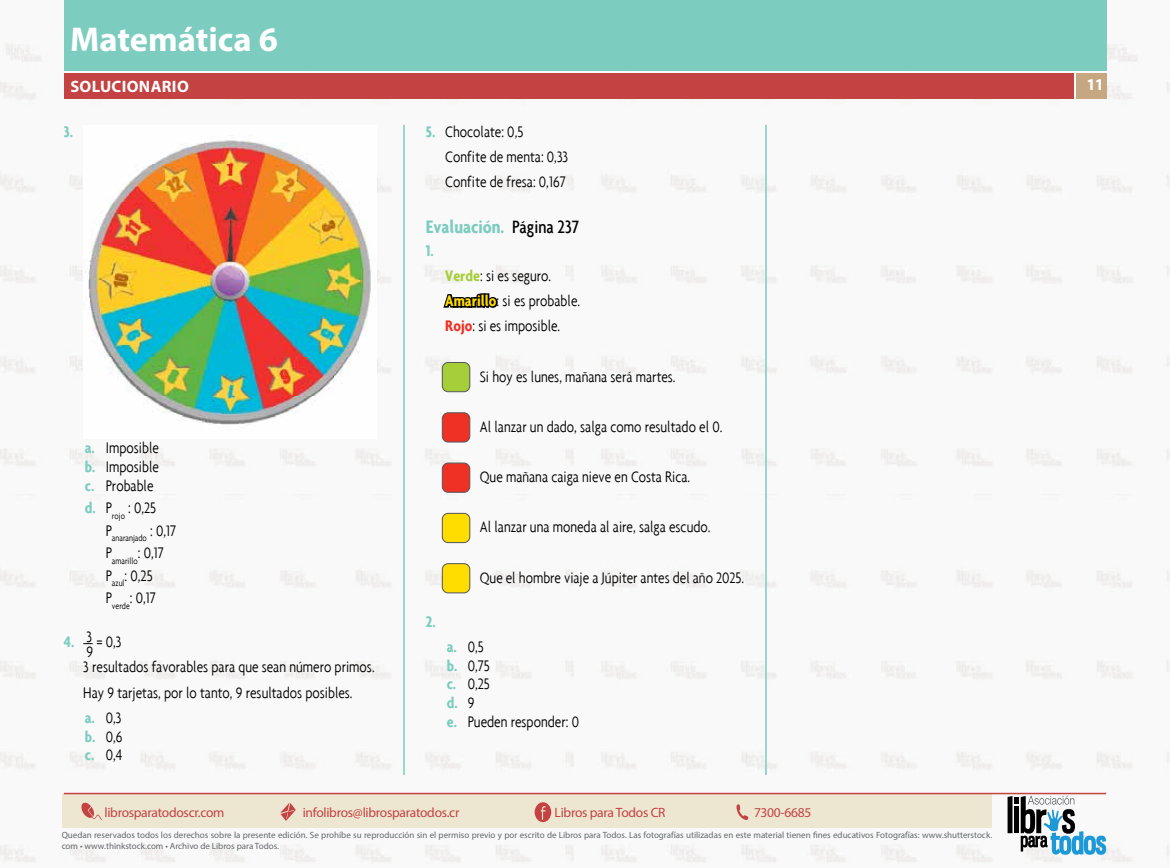
<style>
.page{position:relative;width:1170px;height:868px;background:#fff}
.page>*{position:absolute;margin:0;border:0;box-sizing:border-box;transform-origin:0 0}
.t1{font:700 34.5px "Myriad Pro";color:#fff}
.t2{font:700 condensed 19.5px "Agenda";color:#7cccbf}
.t3{font:300 condensed 16.5px/18.8px "Agenda";color:#000}
.t4{font:700 16.5px "Myriad Pro";letter-spacing:.02em;color:#fff}
.t5{font:700 condensed 16.5px "Agenda";color:#7cccbf}
.t6{font:13.5px "Myriad Pro";letter-spacing:-.02em;color:#c44242}
.t7{font:300 condensed 9.6px "Agenda";color:#000}
.t8{font:9px/10.8px "Myriad Pro";color:#62686a}
.s1{font-weight:700;color:#7cccbf}
.s2{font-weight:500;font-size:19.2px;color:#000}
.s3{font-weight:700;color:#a6ce39}
.s4{font-weight:700}
.s5{font-weight:700;color:#ee3124}
</style>
<div class="page">
<img style="left:0;top:494px;width:574px;height:369px">
<img style="left:0;top:0;width:574px;height:493px">
<img style="left:574px;top:493px;width:595px;height:370px">
<img style="left:574px;top:0;width:595px;height:493px">
<div style="left:62px;top:794px;width:930px;height:33px;background:#ede7d1"></div>
<svg style="left:81px;top:802px;width:21px;height:18px"></svg>
<svg style="left:280px;top:803px;width:15px;height:17px"></svg>
<svg style="left:736px;top:804px;width:12px;height:16px"></svg>
<svg style="left:534px;top:802px;width:17px;height:20px"></svg>
<svg style="left:1007px;top:795px;width:99px;height:59px"></svg>
<div style="left:1076px;top:73px;width:30px;height:26px;background:#c7a782"></div>
<hr style="left:64px;top:792px;width:1042px;height:2px;background:#c44242">
<div style="left:65px;top:0;width:1041px;height:70px;background:#7cccbf"></div>
<div style="left:65px;top:73px;width:1008px;height:26px;background:#c44242"></div>
<hr style="left:765px;top:125px;width:1px;height:650px;background:#7cccbf">
<hr style="left:403px;top:125px;width:2px;height:650px;background:#7cccbf">
<img style="left:83px;top:125px;width:293px;height:313px">
<div style="left:442px;top:362px;width:28px;height:29px;background:#a6ce39;border-radius:6px"></div>
<div style="left:442px;top:362px;width:28px;height:30px;border:1px solid #58595b;border-radius:6px"></div>
<div style="left:442px;top:413px;width:28px;height:29px;background:#ee3124;border-radius:6px"></div>
<div style="left:442px;top:412px;width:28px;height:30px;border:1px solid #58595b;border-radius:6px"></div>
<div style="left:442px;top:463px;width:28px;height:29px;background:#ee3124;border-radius:6px"></div>
<div style="left:442px;top:462px;width:28px;height:30px;border:1px solid #58595b;border-radius:6px"></div>
<div style="left:442px;top:513px;width:28px;height:29px;background:#fd0;border-radius:6px"></div>
<div style="left:442px;top:513px;width:28px;height:30px;border:1px solid #58595b;border-radius:6px"></div>
<div style="left:442px;top:563px;width:28px;height:29px;background:#fd0;border-radius:6px"></div>
<div style="left:442px;top:563px;width:28px;height:30px;border:1px solid #58595b;border-radius:6px"></div>
<h1 class="t1" style="left:70px;top:16px;width:209px">Matemática 6</h1>
<p class="t4" style="left:70px;top:76px;width:120px">SOLUCIONARIO</p>
<p class="t4" style="left:1086px;top:74px;width:19px">11</p>
<p class="t5" style="left:64px;top:122px;width:11px">3.</p>
<p class="t3" style="left:85px;top:438px;width:76px;text-align:justify"><span class="s1">a.</span> Imposible <span class="s1">b.</span> Imposible <span class="s1">c.</span> Probable</p>
<p class="t3" style="left:85px;top:498px;width:73px"><span class="s1">d.</span> P<sub>rojo</sub> : 0,25</p>
<p class="t7" style="left:106px;top:533px;width:72px"><sup>P</sup>anaranjado <sup>:</sup> <sup>0,17</sup></p>
<p class="t7" style="left:106px;top:555px;width:59px"><sup>P</sup>amarillo<sup>:</sup> <sup>0,17</sup></p>
<p class="t3" style="left:106px;top:564px;width:51px;line-height:22.5px">P<sub>azul</sub>: 0,25<br>P<sub>verde</sub>: 0,17</p>
<p class="t3" style="left:64px;top:632px;width:59px"><span class="s1">4.</span> 3 = 0,3</p>
<p class="t3" style="left:83px;top:644px;width:293px;line-height:15px">9<br>3 resultados favorables para que sean número primos.</p>
<p class="t3" style="left:83px;top:679px;width:271px;line-height:25.2px">Hay 9 tarjetas, por lo tanto, 9 resultados posibles. <span class="s1">a.</span> 0,3</p>
<p class="t3" style="left:85px;top:726px;width:39px"><span class="s1">b.</span> 0,6 <span class="s1">c.</span> 0,4</p>
<p class="t3" style="left:445px;top:118px;width:124px;line-height:25.2px;text-indent:-20px"><span class="s1">5.</span> Chocolate: 0,5<br>Confite de menta: 0,33<br>Confite de fresa: 0,167</p>
<p class="t2" style="left:426px;top:215px;width:155px">Evaluación. <span class="s2">Página 237</span></p>
<p class="t5" style="left:426px;top:241px;width:10px">1.</p>
<p class="t3" style="left:445px;top:263px;width:136px;line-height:25.2px"><span class="s3">Verde</span>: si es seguro.<br><span class="s4">Amarillo</span>: si es probable.<br><span class="s5">Rojo</span>: si es imposible.</p>
<p class="t3" style="left:480px;top:366px;width:197px">Si hoy es lunes, mañana será martes.</p>
<p class="t3" style="left:480px;top:417px;width:244px">Al lanzar un dado, salga como resultado el 0.</p>
<p class="t3" style="left:480px;top:467px;width:212px">Que mañana caiga nieve en Costa Rica.</p>
<p class="t3" style="left:480px;top:517px;width:232px">Al lanzar una moneda al aire, salga escudo.</p>
<p class="t3" style="left:480px;top:567px;width:266px">Que el hombre viaje a Júpiter antes del año 2025.</p>
<p class="t5" style="left:426px;top:611px;width:11px">2.</p>
<p class="t3" style="left:447px;top:636px;width:134px"><span class="s1">a.</span> 0,5<br><span class="s1">b.</span> 0,75<br><span class="s1">c.</span> 0,25<br><span class="s1">d.</span> 9<br><span class="s1">e.</span> Pueden responder: 0</p>
<p class="t6" style="left:104px;top:804px;width:122px">librosparatodoscr.com</p>
<p class="t6" style="left:303px;top:804px;width:158px">infolibros@librosparatodos.cr</p>
<p class="t6" style="left:554px;top:804px;width:112px">Libros para Todos CR</p>
<p class="t6" style="left:754px;top:804px;width:59px">7300-6685</p>
<p class="t8" style="left:62px;top:829px;width:932px">Quedan reservados todos los derechos sobre la presente edición. Se prohíbe su reproducción sin el permiso previo y por escrito de Libros para Todos. Las fotografías utilizadas en este material tienen fines educativos Fotografías: www.shutterstock. com • www.thinkstock.com • Archivo de Libros para Todos.</p>
</div>
